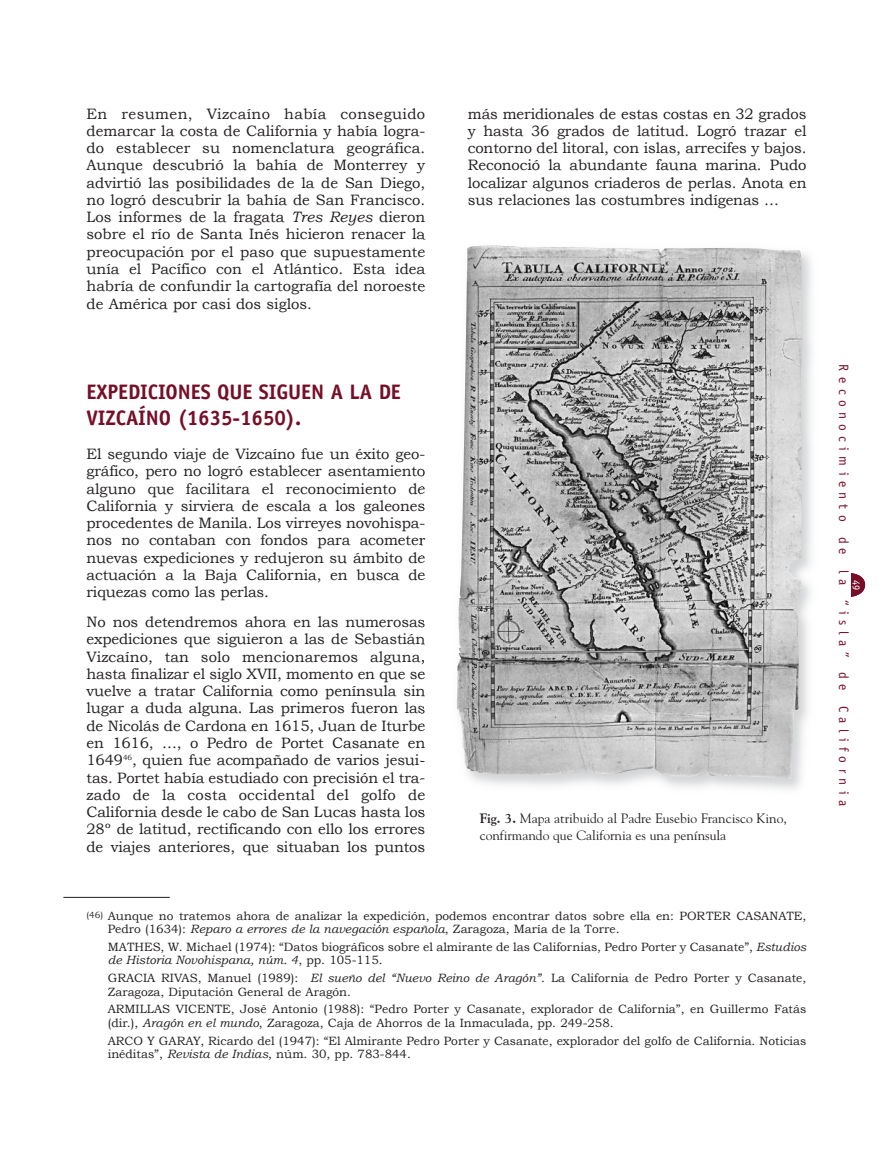
<style>
.page{position:relative;width:893px;height:1149px;background:#fff}
.page>*{position:absolute;margin:0;border:0;box-sizing:border-box;transform-origin:0 0}
.t1{font:700 21px/25.2px "Officina Sans";letter-spacing:-.005em;color:#770e28}
.t2{font:15px/17.2px "Bookman Old Style";letter-spacing:-.005em;color:#231f20;text-align:justify}
.t3{font:13.5px/17.2px "Goudy";color:#231f20}
.t4{font:13.5px "Officina Sans";letter-spacing:.4em;color:#770e28}
.t5{font:12px/13.5px "Bookman Old Style";color:#231f20}
.t6{font:10.5px "Officina Sans";color:#fff}
.s1{font-style:italic}
.s2{font-weight:700}
</style>
<div class="page">
<hr style="left:63px;top:896px;width:107px;height:1px;background:#231f20">
<img style="left:421px;top:232px;width:431px;height:586px">
<svg style="left:852px;top:573px;width:13px;height:23px"></svg>
<img style="left:457px;top:245px;width:346px;height:534px">
<p class="t2" style="left:87px;top:105px;width:340px">En resumen, Vizcaíno había conseguido demarcar la costa de California y había logra&shy;do establecer su nomenclatura geográfica.<br>Aunque descubrió la bahía de monterrey y advirtió las posibilidades de la de San Diego, no logró descubrir la bahía de San Francisco.<br>Los informes de la fragata <span class="s1">Tres Reyes</span> dieron sobre el río de Santa Inés hicieron renacer la preocupación por el paso que supuestamente unía el Pacífico con el Atlántico. Esta idea habría de confundir la cartografía del noroeste de América por casi dos siglos.</p>
<h1 class="t1" style="left:87px;top:381px;width:316px">EXPEDICIONES QUE SIGUEN A LA DE<br>VIZCAÍNO (1635-1650).</h1>
<p class="t2" style="left:87px;top:445px;width:340px">El segundo viaje de Vizcaíno fue un éxito geo&shy;gráfico, pero no logró establecer asentamiento alguno que facilitara el reconocimiento de California y sirviera de escala a los galeones procedentes de manila. Los virreyes novohispa&shy;nos no contaban con fondos para acometer nuevas expediciones y redujeron su ámbito de actuación a la Baja California, en busca de riquezas como las perlas.</p>
<p class="t2" style="left:87px;top:613px;width:340px">No nos detendremos ahora en las numerosas expediciones que siguieron a las de Sebastián Vizcaíno, tan solo mencionaremos alguna, hasta finalizar el siglo XVII, momento en que se vuelve a tratar California como península sin lugar a duda alguna. Las primeros fueron las de Nicolás de Cardona en 1615, juan de Iturbe en 1616, …, o Pedro de Portet Casanate en 1649<sup>46</sup>, quien fue acompañado de varios jesui&shy;tas. Portet había estudiado con precisión el tra&shy;zado de la costa occidental del golfo de California desde le cabo de San Lucas hasta los 28º de latitud, rectificando con ello los errores de viajes anteriores, que situaban los puntos</p>
<p class="t2" style="left:468px;top:105px;width:340px">más meridionales de estas costas en 32 grados y hasta 36 grados de latitud. Logró trazar el contorno del litoral, con islas, arrecifes y bajos. reconoció la abundante fauna marina. Pudo localizar algunos criaderos de perlas. Anota en sus relaciones las costumbres indígenas …</p>
<p class="t3" style="left:480px;top:809px;width:309px"><span class="s2">Fig. 3.</span> Mapa atribuido al Padre Eusebio Francisco Kino, confirmando que California es una península</p>
<p class="t5" style="left:108px;top:908px;width:700px;text-indent:-21px"><sup>(46)</sup> Aunque no tratemos ahora de analizar la expedición, podemos encontrar datos sobre ella en: PorTEr CASANATE,<br>Pedro (1634): <span class="s1">Reparo a errores de la navegación española</span>, zaragoza, maría de la Torre.</p>
<p class="t5" style="left:108px;top:939px;width:700px">mATHES, W. michael (1974): “Datos biográficos sobre el almirante de las Californias, Pedro Porter y Casanate”, <span class="s1">Estudios de Historia Novohispana, núm. 4</span>, pp. 105-115.</p>
<p class="t5" style="left:108px;top:970px;width:700px">grACIA rIVAS, manuel (1989): <span class="s1">El sueño del “Nuevo Reino de Aragón”</span>. La California de Pedro Porter y Casanate, zaragoza, Diputación general de Aragón.</p>
<p class="t5" style="left:108px;top:1002px;width:700px">ArmILLAS VICENTE, josé Antonio (1988): “Pedro Porter y Casanate, explorador de California”, en guillermo Fatás (dir.), <span class="s1">Aragón en el mundo</span>, zaragoza, Caja de Ahorros de la Inmaculada, pp. 249-258.</p>
<p class="t5" style="left:108px;top:1033px;width:700px">ArCo Y gArAY, ricardo del (1947): “El Almirante Pedro Porter y Casanate, explorador del golfo de California. Noticias inéditas”, <span class="s1">Revista de Indias</span>, núm. 30, pp. 783-844.</p>
<p class="t4" style="left:849px;top:364px;width:443px;rotate:90deg">Reconocimiento de la “isla” de California</p>
<p class="t6" style="left:860px;top:579px;width:12px;rotate:90deg">49</p>
</div>
